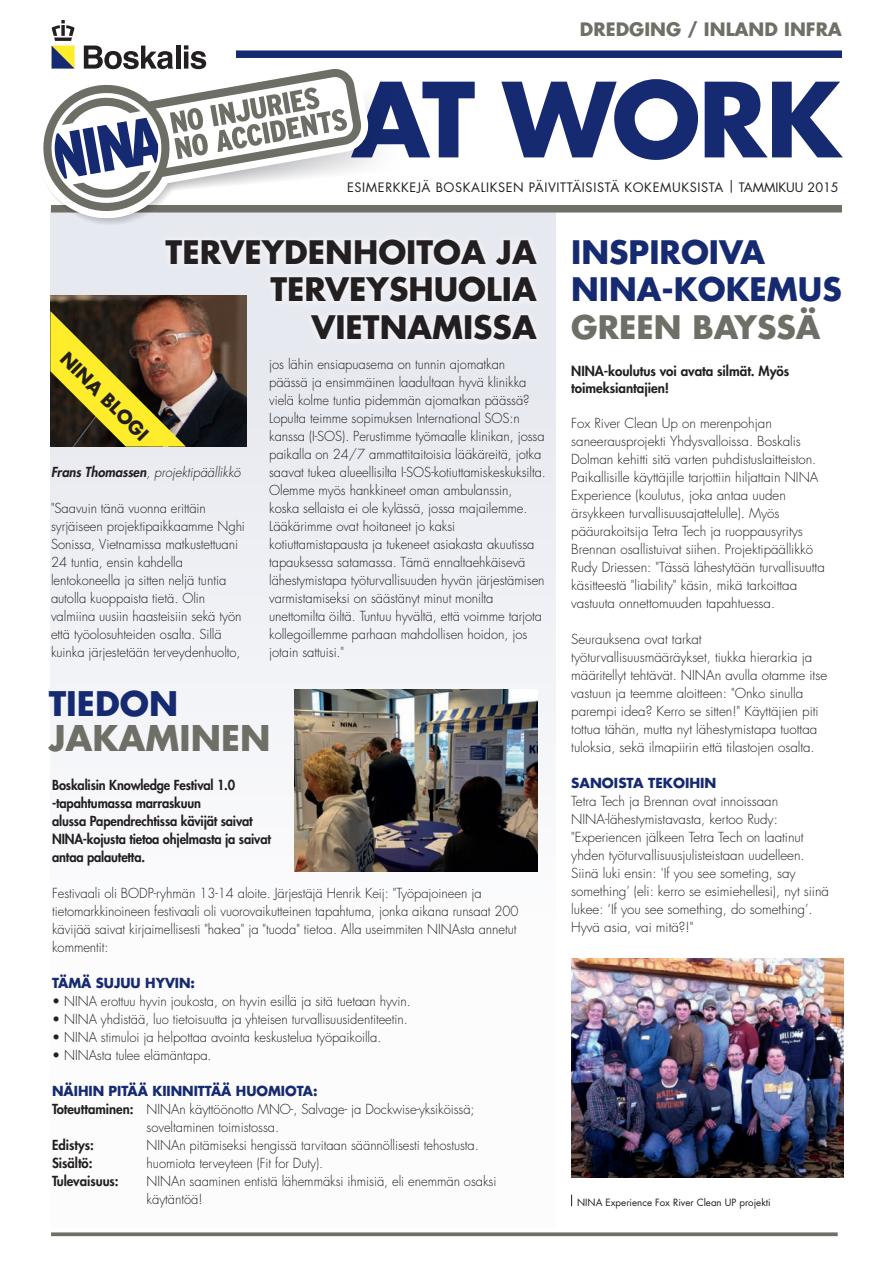
<style>
.page{position:relative;width:893px;height:1263px;background:#fff}
.page>*{position:absolute;margin:0;border:0;box-sizing:border-box;transform-origin:0 0}
.t1{font:700 100.5px "Futura Std";letter-spacing:-.03em;color:#162a71}
.t2{font:700 34.5px "Futura Std";color:#6e6f66}
.t3{font:700 33px "Futura Std";color:#162a71}
.t4{font:700 31.5px/37.5px "Futura Std";color:#231f20;text-align:right}
.t5{font:700 31.5px/37.5px "Futura Std";color:#162a71}
.t6{font:700 31.5px "Futura Std";color:#6e6f66}
.t7{font:700 18px "Futura Std";color:#6e6f66}
.t8{font:700 18px "Futura Std";color:#231f20}
.t9{font:300 13.5px/18px "Futura Std";letter-spacing:-.005em;color:#231f20;scale:.96 1}
.t10{font:300 13.5px/18px "Futura Std";letter-spacing:-.005em;color:#231f20}
.t11{font:800 13.5px/18px "Futura Std";letter-spacing:-.01em;color:#231f20;scale:.95 1}
.t12{font:800 13.5px/17.2px "Futura Std";letter-spacing:-.01em;color:#231f20}
.t13{font:700 13.5px "Futura Std";letter-spacing:-.005em;color:#162a71}
.t14{font:italic 300 13.5px "Futura Std";letter-spacing:-.005em;color:#231f20;scale:.96 1}
.t15{font:12.6px "Futura Std";letter-spacing:.05em;color:#231f20}
.t16{font:9.75px "Futura Std";color:#231f20}
.s1{font-weight:800}
</style>
<div class="page">
<svg style="left:50px;top:108px;width:515px;height:764px;fill:#eff0f5"></svg>
<img style="left:51px;top:296px;width:196px;height:151px">
<img style="left:571px;top:959px;width:272px;height:219px">
<svg style="left:51px;top:1232px;width:787px;height:4px;background:#7c7d75"></svg>
<svg style="left:50px;top:311px;width:136px;height:136px;background:#897529"></svg>
<div style="left:158px;top:232px;width:386px;height:115px;background:#fff;opacity:.9"></div>
<div style="left:236px;top:50px;width:606px;height:8px;background:#162a71"></div>
<div style="left:51px;top:205px;width:791px;height:7px;background:#6e6f66"></div>
<svg style="left:51px;top:62px;width:317px;height:156px"></svg>
<svg style="left:51px;top:67px;width:312px;height:146px"></svg>
<svg style="left:43px;top:77px;width:305px;height:151px"></svg>
<svg style="left:84px;top:46px;width:89px;height:23px"></svg>
<hr style="left:176px;top:46px;width:4px;height:23px;background:#231f20">
<svg style="left:184px;top:45px;width:22px;height:24px"></svg>
<svg style="left:52px;top:20px;width:23px;height:49px"></svg>
<img style="left:295px;top:689px;width:242px;height:182px">
<h3 class="t7" style="left:580px;top:17px;width:263px">DREDGING / INLAND INFRA</h3>
<h1 class="t1" style="left:351px;top:53px;width:492px">AT WORK</h1>
<p class="t15" style="left:347px;top:179px;width:493px">ESIMERKKEJÄ BOSKALIKSEN PÄIVITTÄISISTÄ KOKEMUKSISTA | TAMMIKUU 2015</p>
<h3 class="t4" style="left:166px;top:233px;width:373px">TERVEYDENHOITOA JA<br>TERVEYSHUOLIA<br>VIETNAMISSA</h3>
<h3 class="t8" style="left:72px;top:347px;width:117px;rotate:45deg">NINA BLOGI</h3>
<p class="t14" style="left:51px;top:464px;width:199px"><span class="s1">Frans Thomassen</span>, projektipäällikkö</p>
<p class="t9" style="left:51px;top:500px;width:204px">"Saavuin tänä vuonna erittäin syrjäiseen projektipaikkaamme Nghi Sonissa, Vietnamissa matkustettuani 24 tuntia, ensin kahdella lentokoneella ja sitten neljä tuntia autolla kuoppaista tietä. Olin valmiina uusiin haasteisiin sekä työn että työolosuhteiden osalta. Sillä kuinka järjestetään terveydenhuolto,</p>
<p class="t9" style="left:269px;top:355px;width:290px">jos lähin ensiapuasema on tunnin ajomatkan päässä ja ensimmäinen laadultaan hyvä klinikka vielä kolme tuntia pidemmän ajomatkan päässä?<br>Lopulta teimme sopimuksen International SOS:n kanssa (I-SOS). Perustimme työmaalle klinikan, jossa paikalla on 24/7 ammattitaitoisia lääkäreitä, jotka saavat tukea alueellisilta I-SOS-kotiuttamiskeskuksilta.<br>Olemme myös hankkineet oman ambulanssin,<br>koska sellaista ei ole kylässä, jossa majailemme.<br>Lääkärimme ovat hoitaneet jo kaksi kotiuttamistapausta ja tukeneet asiakasta akuutissa tapauksessa satamassa. Tämä ennaltaehkäisevä lähestymistapa työturvallisuuden hyvän järjestämisen varmistamiseksi on säästänyt minut monilta unettomilta öiltä. Tuntuu hyvältä, että voimme tarjota kollegoillemme parhaan mahdollisen hoidon, jos jotain sattuisi."</p>
<h3 class="t3" style="left:49px;top:682px;width:131px">TIEDON</h3>
<h2 class="t2" style="left:49px;top:715px;width:223px">JAKAMINEN</h2>
<p class="t11" style="left:52px;top:776px;width:232px">Boskalisin Knowledge Festival 1.0 -tapahtumassa marraskuun<br>alussa Papendrechtissa kävijät saivat<br>NINA-kojusta tietoa ohjelmasta ja saivat antaa palautetta.</p>
<p class="t9" style="left:52px;top:884px;width:487px">Festivaali oli BODP-ryhmän 13-14 aloite. Järjestäjä Henrik Keij: "Työpajoineen ja tietomarkkinoineen festivaali oli vuorovaikutteinen tapahtuma, jonka aikana runsaat 200 kävijää saivat kirjaimellisesti "hakea" ja "tuoda" tietoa. Alla useimmiten NINAsta annetut kommentit:</p>
<p class="t13" style="left:52px;top:974px;width:145px">TÄMÄ SUJUU HYVIN:</p>
<p class="t10" style="left:52px;top:992px;width:360px">• NINA erottuu hyvin joukosta, on hyvin esillä ja sitä tuetaan hyvin.</p>
<p class="t10" style="left:52px;top:1010px;width:357px">• NINA yhdistää, luo tietoisuutta ja yhteisen turvallisuusidentiteetin.</p>
<p class="t10" style="left:52px;top:1028px;width:331px">• NINA stimuloi ja helpottaa avointa keskustelua työpaikoilla.</p>
<p class="t10" style="left:52px;top:1046px;width:161px">• NINAsta tulee elämäntapa.</p>
<p class="t13" style="left:52px;top:1082px;width:267px">NÄIHIN PITÄÄ KIINNITTÄÄ HUOMIOTA:</p>
<p class="t9" style="left:52px;top:1100px;width:442px"><span class="s1">Toteuttaminen:</span> NINAn käyttöönotto MNO-, Salvage- ja Dockwise-yksiköissä;</p>
<p class="t9" style="left:147px;top:1118px;width:139px">soveltaminen toimistossa.</p>
<p class="t12" style="left:52px;top:1136px;width:43px">Edistys:</p>
<p class="t9" style="left:147px;top:1136px;width:348px">NINAn pitämiseksi hengissä tarvitaan säännöllisesti tehostusta.</p>
<p class="t12" style="left:52px;top:1154px;width:42px">Sisältö:</p>
<p class="t9" style="left:147px;top:1154px;width:185px">huomiota terveyteen (Fit for Duty).</p>
<p class="t12" style="left:52px;top:1172px;width:68px">Tulevaisuus:</p>
<p class="t9" style="left:147px;top:1172px;width:366px">NINAn saaminen entistä lähemmäksi ihmisiä, eli enemmän osaksi käytäntöä!</p>
<h3 class="t5" style="left:571px;top:233px;width:272px">INSPIROIVA<br>NINA-KOKEMUS</h3>
<h3 class="t6" style="left:571px;top:306px;width:251px">GREEN BAYSSÄ</h3>
<p class="t12" style="left:571px;top:362px;width:220px">NINA-koulutus voi avata silmät. Myös toimeksiantajien!</p>
<p class="t10" style="left:571px;top:415px;width:255px">Fox River Clean Up on merenpohjan saneerausprojekti Yhdysvalloissa. Boskalis Dolman kehitti sitä varten puhdistuslaitteiston.<br>Paikallisille käyttäjille tarjottiin hiljattain NINA Experience (koulutus, joka antaa uuden ärsykkeen turvallisuusajattelulle). Myös pääurakoitsija Tetra Tech ja ruoppausyritys Brennan osallistuivat siihen. Projektipäällikkö Rudy Driessen: "Tässä lähestytään turvallisuutta käsitteestä "liability" käsin, mikä tarkoittaa vastuuta onnettomuuden tapahtuessa.</p>
<p class="t10" style="left:571px;top:631px;width:257px">Seurauksena ovat tarkat työturvallisuusmääräykset, tiukka hierarkia ja määritellyt tehtävät. NINAn avulla otamme itse vastuun ja teemme aloitteen: "Onko sinulla parempi idea? Kerro se sitten!" Käyttäjien piti tottua tähän, mutta nyt lähestymistapa tuottaa tuloksia, sekä ilmapiirin että tilastojen osalta.</p>
<p class="t13" style="left:571px;top:774px;width:147px">SANOISTA TEKOIHIN</p>
<p class="t10" style="left:571px;top:793px;width:259px">Tetra Tech ja Brennan ovat innoissaan NINA-lähestymistavasta, kertoo Rudy: "Experiencen jälkeen Tetra Tech on laatinut yhden työturvallisuusjulisteistaan uudelleen.<br>Siinä luki ensin: 'If you see someting, say something’ (eli: kerro se esimiehellesi), nyt siinä lukee: ‘If you see something, do something’.<br>Hyvä asia, vai mitä?!"</p>
<p class="t16" style="left:577px;top:1196px;width:195px">NINA Experience Fox River Clean UP projekti</p>
</div>
